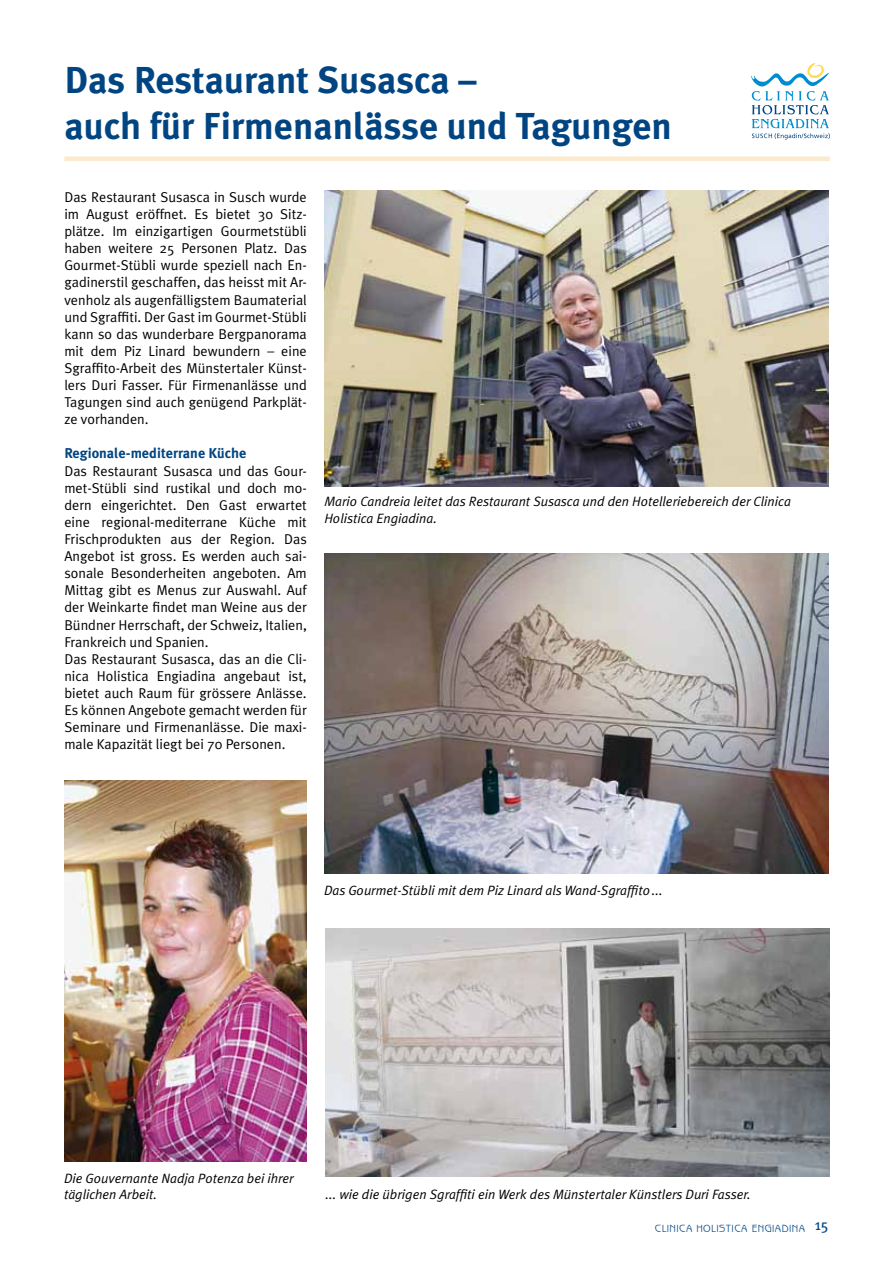
<style>
.page{position:relative;width:893px;height:1263px;background:#fff}
.page>*{position:absolute;margin:0;border:0;box-sizing:border-box;transform-origin:0 0}
.t1{font:700 37.5px/46.5px "Meta Plus";color:#004582}
.t2{font:14.25px/17.1px "Meta Plus Normal";color:#000;text-align:justify}
.t3{font:700 14.25px "Meta Plus";color:#004582}
.t4{font:italic 13.5px/16.2px "Meta Plus Normal";color:#000}
.t5{font:10.5px "Benguiat Gothic LT";letter-spacing:.04em;color:#004582}
.s1{font-family:"Meta Plus";font-size:15px}
</style>
<div class="page">
<svg style="left:751px;top:63px;width:79px;height:76px"></svg>
<img style="left:324px;top:191px;width:505px;height:295px">
<img style="left:324px;top:553px;width:504px;height:320px">
<div style="left:64px;top:156px;width:766px;height:5px;background:#fbeacc"></div>
<img style="left:64px;top:780px;width:242px;height:381px">
<img style="left:326px;top:928px;width:504px;height:248px">
<h1 class="t1" style="left:64px;top:57px;width:609px">Das Restaurant Susasca –<br>auch für Firmenanlässe und Tagungen</h1>
<p class="t2" style="left:64px;top:188px;width:244px">Das Restaurant Susasca in Susch wurde im August eröffnet. Es bietet 30 Sitz&shy;plätze. Im einzigartigen Gourmetstübli haben weitere 25 Personen Platz. Das Gourmet-Stübli wurde speziell nach En&shy;gadinerstil geschaffen, das heisst mit Ar&shy;venholz als augenfälligstem Baumaterial und Sgraffiti. Der Gast im Gourmet-Stübli kann so das wunderbare Bergpanorama mit dem Piz Linard bewundern – eine Sgraffito-Arbeit des Münstertaler Künst&shy;lers Duri Fasser. Für Firmenanlässe und Tagungen sind auch genügend Parkplät&shy;ze vorhanden.</p>
<p class="t3" style="left:64px;top:445px;width:183px">Regionale-mediterrane Küche</p>
<p class="t2" style="left:64px;top:462px;width:244px;text-align:left">Das Restaurant Susasca und das Gour&shy;met-Stübli sind rustikal und doch mo&shy;dern eingerichtet. Den Gast erwartet eine regional-mediterrane Küche mit Frischprodukten aus der Region. Das Angebot ist gross. Es werden auch sai&shy;sonale Besonderheiten angeboten. Am Mittag gibt es Menus zur Auswahl. Auf der Weinkarte findet man Weine aus der Bündner Herrschaft, der Schweiz, Italien, Frankreich und Spanien.<br>Das Restaurant Susasca, das an die Cli&shy;nica Holistica Engiadina angebaut ist, bietet auch Raum für grössere Anlässe.<br>Es können Angebote gemacht werden für Seminare und Firmenanlässe. Die maxi&shy;male Kapazität liegt bei 70 Personen.</p>
<p class="t4" style="left:324px;top:493px;width:468px">Mario Candreia leitet das Restaurant Susasca und den Hotelleriebereich der Clinica<br>Holistica Engiadina.</p>
<p class="t4" style="left:324px;top:882px;width:340px">Das Gourmet-Stübli mit dem Piz Linard als Wand-Sgraffito...</p>
<p class="t4" style="left:64px;top:1170px;width:231px">Die Gouvernante Nadja Potenza bei ihrer täglichen Arbeit.</p>
<p class="t4" style="left:326px;top:1185px;width:427px">... wie die übrigen Sgraffiti ein Werk des Münstertaler Künstlers Duri Fasser.</p>
<p class="t5" style="left:655px;top:1222px;width:175px">CLINICA HOLISTICA ENGIADINA <span class="s1">15</span></p>
</div>
